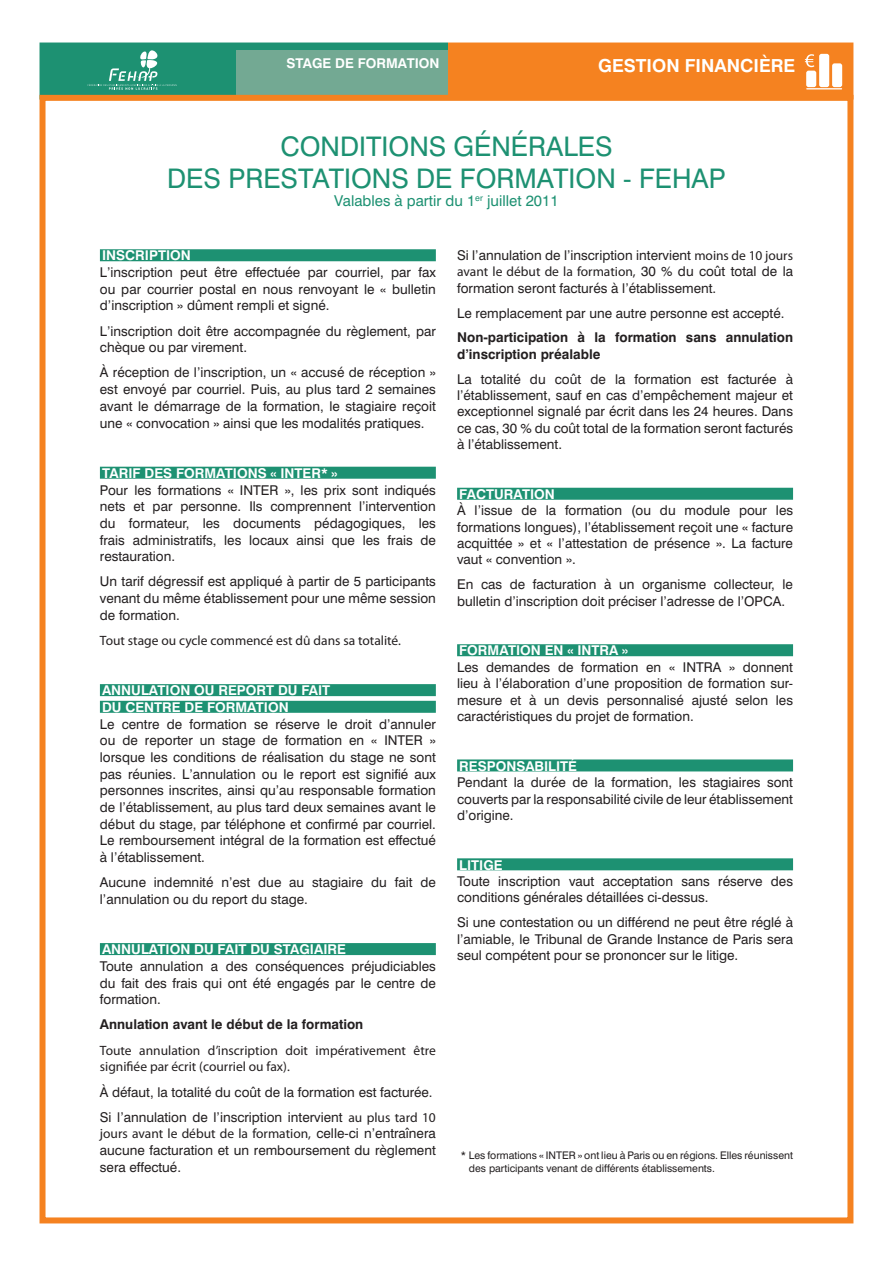
<style>
.page{position:relative;width:893px;height:1263px;background:#fff}
.page>*{position:absolute;margin:0;border:0;box-sizing:border-box;transform-origin:0 0}
.t1{font:27px/32.4px "Swiss 721 BT";color:#1d9172}
.t2{font:700 18px "Swiss 721 BT";color:#fff}
.t3{font:15px "Swiss 721 BT";color:#1d9172}
.t4{font:13.5px/16.6px "Swiss 721 BT";color:#231f20;text-align:justify}
.t5{font:13.5px/16.6px "Myriad Pro";color:#231f20}
.t6{font:700 13.5px/16.6px "Swiss 721 BT";color:#fff}
.t7{font:700 13.5px/16.4px "Swiss 721 BT";color:#231f20}
.t8{font:10.5px/12.8px "Swiss 721 BT";color:#231f20}
.s1{font-family:"Myriad Pro"}
.s2{font-family:"Swiss 721 BT"}
</style>
<div class="page">
<div style="left:100px;top:249px;width:336px;height:12px;background:#1d9172"></div>
<div style="left:100px;top:467px;width:336px;height:12px;background:#1d9172"></div>
<div style="left:100px;top:684px;width:336px;height:12px;background:#1d9172"></div>
<div style="left:100px;top:701px;width:336px;height:12px;background:#1d9172"></div>
<div style="left:100px;top:943px;width:336px;height:12px;background:#1d9172"></div>
<div style="left:457px;top:488px;width:336px;height:12px;background:#1d9172"></div>
<div style="left:457px;top:644px;width:336px;height:12px;background:#1d9172"></div>
<div style="left:457px;top:759px;width:336px;height:12px;background:#1d9172"></div>
<div style="left:457px;top:858px;width:336px;height:12px;background:#1d9172"></div>
<div style="left:40px;top:43px;width:408px;height:57px;background:#1d9172"></div>
<div style="left:448px;top:43px;width:405px;height:57px;background:#f58220"></div>
<svg style="left:88px;top:49px;width:89px;height:41px"></svg>
<div style="left:236px;top:50px;width:212px;height:47px;background:#73a993"></div>
<div style="left:40px;top:95px;width:813px;height:1128px;border:6px solid #f58220"></div>
<div style="left:806px;top:71px;width:10px;height:16px;background:#fff;border-radius:2px"></div>
<div style="left:819px;top:54px;width:10px;height:33px;background:#fff;border-radius:2px"></div>
<div style="left:832px;top:63px;width:10px;height:24px;background:#fff;border-radius:2px"></div>
<hr style="left:806px;top:88px;width:36px;height:1px;background:#fff">
<svg style="left:805px;top:54px;width:9px;height:13px"></svg>
<p class="t6" style="left:286px;top:55px;width:10px">STA</p>
<p class="t6" style="left:312px;top:55px;width:56px">GE DE FOR</p>
<p class="t6" style="left:386px;top:55px;width:21px">MATION</p>
<h2 class="t2" style="left:598px;top:54px;width:199px">GESTION FINANCIÈRE</h2>
<h1 class="t1" style="left:167px;top:130px;width:506px;text-indent:113px">Conditions Générales<br>deS prestations de formation - FEHAP</h1>
<p class="t3" style="left:334px;top:192px;width:226px">Valables à partir du 1<sup>er</sup> juillet 2011</p>
<p class="t6" style="left:102px;top:247px;width:90px">I NSCRIPTION</p>
<p class="t4" style="left:100px;top:264px;width:337px">L’inscription peut être effectuée par courriel, par fax ou par courrier postal en nous renvoyant le « bulletin d’inscription » dûment rempli et signé.</p>
<p class="t4" style="left:100px;top:322px;width:337px">L’inscription doit être accompagnée du règlement, par chèque ou par virement.</p>
<p class="t4" style="left:100px;top:364px;width:337px">À réception de l’inscription, un « accusé de réception » est envoyé par courriel. Puis, au plus tard 2 semaines avant le démarrage de la formation, le stagiaire reçoit une « convocation » ainsi que les modalités pratiques.</p>
<p class="t6" style="left:102px;top:465px;width:183px">TARIF DES FORMATIONS « INTER</p>
<p class="t6" style="left:321px;top:465px;width:18px">* »</p>
<p class="t4" style="left:100px;top:481px;width:142px">Pour les formations « INTER</p>
<p class="t4" style="left:100px;top:481px;width:337px;text-indent:185px">», les prix sont indiqués nets et par personne. I ls comprennent l’intervention du formateur, les documents pédagogiques, les frais administratifs, les locaux ainsi que les frais de restauration.</p>
<p class="t4" style="left:100px;top:573px;width:337px">Un tarif dégressif est appliqué à partir de 5 participants venant du même établissement pour une même session de formation.</p>
<p class="t5" style="left:100px;top:632px;width:303px">Tout stage ou cycle commencé est dû dans sa totalité.</p>
<p class="t6" style="left:102px;top:682px;width:230px">ANNULATION OU REPORT DU FAIT<br>DU CENTRE DE FORMATION</p>
<p class="t4" style="left:100px;top:715px;width:337px">Le centre de formation se réserve le droit d’annuler ou de reporter un stage de formation en « INTER</p>
<p class="t4" style="left:100px;top:732px;width:337px;text-indent:330px">» lorsque les conditions de réalisation du stage ne sont pas réunies. L’annulation ou le report est signifié aux personnes inscrites, ainsi qu’au responsable formation de l’établissement, au plus tard deux semaines avant le début du stage, par téléphone et confirmé par courriel.<br>Le remboursement intégral de la formation est effectué à l’établissement.</p>
<p class="t4" style="left:100px;top:874px;width:337px">Aucune indemnité n’est due au stagiaire du fait de l’annulation ou du report du stage.</p>
<p class="t6" style="left:102px;top:941px;width:245px">ANNULATION DU FAIT DU STAG IAIRE</p>
<p class="t4" style="left:100px;top:958px;width:337px">Toute annulation a des conséquences préjudiciables du fait des frais qui ont été engagés par le centre de formation.</p>
<p class="t7" style="left:100px;top:1016px;width:265px">ANNULATION AVANT LE DÉBUT DE LA FORMATION</p>
<p class="t5" style="left:100px;top:1041px;width:337px">Toute annulation d’inscription doit impérativement être signifiée par écrit (courriel ou fax).</p>
<p class="t4" style="left:100px;top:1079px;width:337px;line-height:25.2px">À défaut, la totalité du coût de la formation est facturée.<br>Si l’annulation de l’inscription intervient <span class="s1">au plus tard 10</span></p>
<p class="t5" style="left:100px;top:1125px;width:337px">jours avant le début de la formation, <span class="s2">celle-ci n’entraînera</span></p>
<p class="t4" style="left:100px;top:1142px;width:337px">aucune facturation et un remboursement du règlement sera effectué.</p>
<p class="t4" style="left:457px;top:247px;width:337px">Si l’annulation de l’inscription intervient <span class="s1">moins de 10 jours</span></p>
<p class="t5" style="left:457px;top:263px;width:337px">avant le début de la formation, <span class="s2">30 % du coût total de la</span></p>
<p class="t4" style="left:457px;top:275px;width:329px;line-height:24.9px">formation seront facturés à l’établissement.<br>Le remplacement par une autre personne est accepté.</p>
<p class="t7" style="left:457px;top:329px;width:337px">NON-PARTICIPATION À LA FORMATION SANS ANNULATION<br>D’INSCRIPTION PRÉALABLE</p>
<p class="t4" style="left:457px;top:371px;width:337px">La totalité du coût de la formation est facturée à l’établissement, sauf en cas d’empêchement majeur et exceptionnel signalé par écrit dans les 24 heures. Dans ce cas, 30 % du coût total de la formation seront facturés à l’établissement.</p>
<p class="t6" style="left:459px;top:486px;width:97px">FACTURATION</p>
<p class="t4" style="left:457px;top:502px;width:337px">À l’issue de la formation (ou du module pour les formations longues), l’établissement reçoit une « facture acquittée » et « l’attestation de présence ». La facture vaut « convention ».</p>
<p class="t4" style="left:457px;top:576px;width:337px">En cas de facturation à un organisme collecteur, le bulletin d’inscription doit préciser l’adresse de l’OPCA</p>
<p class="t4" style="left:781px;top:592px;width:5px">.</p>
<p class="t6" style="left:459px;top:642px;width:122px">FORMATION EN « INTRA</p>
<p class="t6" style="left:622px;top:642px;width:8px">»</p>
<p class="t4" style="left:457px;top:659px;width:226px">Les demandes de formation en « INTRA</p>
<p class="t4" style="left:457px;top:659px;width:337px;text-indent:272px">» donnent lieu à l’élaboration d’une proposition de formation sur&shy;mesure et à un devis personnalisé ajusté selon les caractéristiques du projet de formation.</p>
<p class="t6" style="left:459px;top:757px;width:119px">RESPONSABILITÉ</p>
<p class="t4" style="left:457px;top:774px;width:337px">Pendant la durée de la formation, les stagiaires sont couverts par la responsabilité civile de leur établissement d’origine.</p>
<p class="t6" style="left:459px;top:856px;width:45px">LITIG E</p>
<p class="t4" style="left:457px;top:873px;width:337px">Toute inscription vaut acceptation sans réserve des conditions générales détaillées ci-dessus.</p>
<p class="t4" style="left:457px;top:914px;width:337px">Si une contestation ou un différend ne peut être réglé à l’amiable, le Tribunal de Grande I nstance de Paris sera seul compétent pour se prononcer sur le litige.</p>
<p class="t8" style="left:469px;top:1149px;width:326px;text-indent:109px">» ont lieu à Paris ou en régions. Elles réunissent des participants venant de différents établissements.</p>
<p class="t8" style="left:461px;top:1149px;width:89px">* Les formations « INTER</p>
</div>
